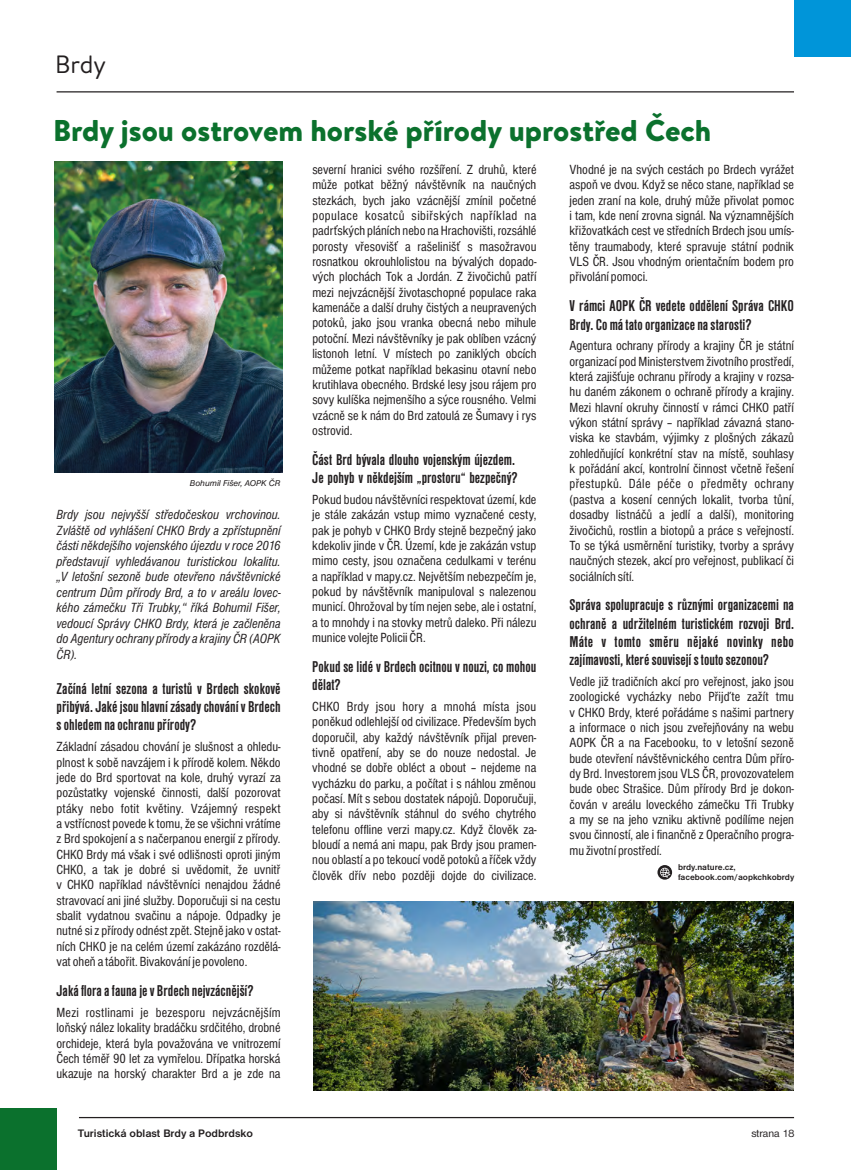
<style>
.page{position:relative;width:851px;height:1170px;background:#fff}
.page>*{position:absolute;margin:0;border:0;box-sizing:border-box;transform-origin:0 0}
.t1{font:900 30px "Brandon Text";color:#0b712d}
.t2{font:25px "Brandon Text";color:#231f20}
.t3{font:700 condensed 16.25px/18.2px "Nimbus Sans DOT";color:#231f20}
.t4{font:condensed 13.75px/15.4px "Nimbus Sans DOT";color:#231f20;text-align:justify}
.t5{font:italic condensed 13.75px/15.5px "Nimbus Sans DOT";color:#231f20;text-align:justify}
.t6{font:700 11.25px "Nimbus Sans DOT";color:#231f20}
.t7{font:11.25px "Nimbus Sans DOT";color:#231f20}
.t8{font:700 8.75px/10.6px "Nimbus Sans DOT";color:#231f20}
.t9{font:italic 8.75px "Nimbus Sans DOT";color:#231f20}
</style>
<div class="page">
<img style="left:313px;top:901px;width:480px;height:189px">
<img style="left:55px;top:162px;width:227px;height:310px">
<hr style="left:57px;top:91px;width:736px;height:1px;background:#231f20">
<div style="left:0;top:1108px;width:56px;height:61px;background:#0b712d"></div>
<div style="left:793px;top:0;width:57px;height:57px;background:#0095d9"></div>
<hr style="left:79px;top:1116px;width:714px;height:2px;background:#231f20">
<svg style="left:657px;top:865px;width:15px;height:14px"></svg>
<svg style="left:660px;top:867px;width:10px;height:10px"></svg>
<h2 class="t2" style="left:55px;top:55px;width:52px">Brdy</h2>
<h1 class="t1" style="left:53px;top:120px;width:659px">Brdy jsou ostrovem horské přírody uprostřed Čech</h1>
<p class="t4" style="left:312px;top:163px;width:226px">severní hranici svého rozšíření. Z druhů, které může potkat běžný návštěvník na naučných stezkách, bych jako vzácnější zmínil početné populace kosatců sibiřských například na padrťských pláních nebo na Hrachovišti, rozsáhlé porosty vřesovišť a rašelinišť s masožravou rosnatkou okrouhlolistou na bývalých dopado&shy;vých plochách Tok a Jordán. Z živočichů patří mezi nejvzácnější životaschopné populace raka kamenáče a další druhy čistých a neupravených potoků, jako jsou vranka obecná nebo mihule potoční. Mezi návštěvníky je pak oblíben vzácný listonoh letní. V místech po zaniklých obcích můžeme potkat například bekasinu otavní nebo krutihlava obecného. Brdské lesy jsou rájem pro sovy kulíška nejmenšího a sýce rousného. Velmi vzácně se k nám do Brd zatoulá ze Šumavy i rys ostrovid.</p>
<p class="t3" style="left:312px;top:451px;width:207px">Část Brd bývala dlouho vojenským újezdem.<br>Je pohyb v někdejším „prostoru“ bezpečný?</p>
<p class="t4" style="left:312px;top:492px;width:226px">Pokud budou návštěvníci respektovat území, kde je stále zakázán vstup mimo vyznačené cesty, pak je pohyb v CHKO Brdy stejně bezpečný jako kdekoliv jinde v ČR. Území, kde je zakázán vstup mimo cesty, jsou označena cedulkami v terénu a například v mapy.cz. Největším nebezpečím je, pokud by návštěvník manipuloval s nalezenou municí. Ohrožoval by tím nejen sebe, ale i ostatní, a to mnohdy i na stovky metrů daleko. Při nálezu munice volejte Policii ČR.</p>
<p class="t3" style="left:312px;top:658px;width:225px">Pokud se lidé v Brdech ocitnou v nouzi, co mohou dělat?</p>
<p class="t4" style="left:312px;top:699px;width:226px">CHKO Brdy jsou hory a mnohá místa jsou poněkud odlehlejší od civilizace. Především bych doporučil, aby každý návštěvník přijal preven&shy;tivně opatření, aby se do nouze nedostal. Je vhodné se dobře obléct a obout – nejdeme na vycházku do parku, a počítat i s náhlou změnou počasí. Mít s sebou dostatek nápojů. Doporučuji, aby si návštěvník stáhnul do svého chytrého telefonu offline verzi mapy.cz. Když člověk za&shy;bloudí a nemá ani mapu, pak Brdy jsou pramen&shy;nou oblastí a po tekoucí vodě potoků a říček vždy člověk dřív nebo později dojde do civilizace.</p>
<p class="t4" style="left:569px;top:163px;width:226px">Vhodné je na svých cestách po Brdech vyrážet aspoň ve dvou. Když se něco stane, například se jeden zraní na kole, druhý může přivolat pomoc i tam, kde není zrovna signál. Na významnějších křižovatkách cest ve středních Brdech jsou umís&shy;těny traumabody, které spravuje státní podnik VLS ČR. Jsou vhodným orientačním bodem pro přivolání pomoci.</p>
<p class="t3" style="left:569px;top:298px;width:226px">V rámci AOPK ČR vedete oddělení Správa CHKO<br>Brdy. Co má tato organizace na starosti?</p>
<p class="t4" style="left:569px;top:339px;width:226px">Agentura ochrany přírody a krajiny ČR je státní organizací pod Ministerstvem životního prostředí, která zajišťuje ochranu přírody a krajiny v rozsa&shy;hu daném zákonem o ochraně přírody a krajiny.<br>Mezi hlavní okruhy činností v rámci CHKO patří výkon státní správy – například závazná stano&shy;viska ke stavbám, výjimky z plošných zákazů zohledňující konkrétní stav na místě, souhlasy k pořádání akcí, kontrolní činnost včetně řešení přestupků. Dále péče o předměty ochrany (pastva a kosení cenných lokalit, tvorba tůní, dosadby listnáčů a jedlí a další), monitoring živočichů, rostlin a biotopů a práce s veřejností.<br>To se týká usměrnění turistiky, tvorby a správy naučných stezek, akcí pro veřejnost, publikací či sociálních sítí.</p>
<p class="t3" style="left:569px;top:597px;width:226px;text-align:justify">Správa spolupracuje s různými organizacemi na ochraně a udržitelném turistickém rozvoji Brd.<br>Máte v tomto směru nějaké novinky nebo zajímavosti, které souvisejí s touto sezonou?</p>
<p class="t4" style="left:569px;top:674px;width:226px">Vedle již tradičních akcí pro veřejnost, jako jsou zoologické vycházky nebo Přijďte zažít tmu v CHKO Brdy, které pořádáme s našimi partnery a informace o nich jsou zveřejňovány na webu AOPK ČR a na Facebooku, to v letošní sezoně bude otevření návštěvnického centra Dům příro&shy;dy Brd. Investorem jsou VLS ČR, provozovatelem bude obec Strašice. Dům přírody Brd je dokon&shy;čován v areálu loveckého zámečku Tři Trubky a my se na jeho vzniku aktivně podílíme nejen svou činností, ale i finančně z Operačního progra&shy;mu životní prostředí.</p>
<p class="t9" style="left:190px;top:480px;width:92px">Bohumil Fišer, AOPK ČR</p>
<p class="t5" style="left:56px;top:508px;width:226px">Brdy jsou nejvyšší středočeskou vrchovinou.<br>Zvláště od vyhlášení CHKO Brdy a zpřístupnění části někdejšího vojenského újezdu v roce 2016 představují vyhledávanou turistickou lokalitu. „V letošní sezoně bude otevřeno návštěvnické centrum Dům přírody Brd, a to v areálu lovec&shy;kého zámečku Tři Trubky,“ říká Bohumil Fišer, vedoucí Správy CHKO Brdy, která je začleněna do Agentury ochrany přírody a krajiny ČR (AOPK ČR).</p>
<p class="t3" style="left:56px;top:680px;width:225px;text-align:justify">Začíná letní sezona a turistů v Brdech skokově přibývá. Jaké jsou hlavní zásady chování v Brdech s ohledem na ochranu přírody?</p>
<p class="t4" style="left:56px;top:740px;width:226px">Základní zásadou chování je slušnost a ohledu&shy;plnost k sobě navzájem i k přírodě kolem. Někdo jede do Brd sportovat na kole, druhý vyrazí za pozůstatky vojenské činnosti, další pozorovat ptáky nebo fotit květiny. Vzájemný respekt a vstřícnost povede k tomu, že se všichni vrátíme z Brd spokojení a s načerpanou energií z přírody.<br>CHKO Brdy má však i své odlišnosti oproti jiným CHKO, a tak je dobré si uvědomit, že uvnitř v CHKO například návštěvníci nenajdou žádné stravovací ani jiné služby. Doporučuji si na cestu sbalit vydatnou svačinu a nápoje. Odpadky je nutné si z přírody odnést zpět. Stejně jako v ostat&shy;ních CHKO je na celém území zakázáno rozdělá&shy;vat oheň a tábořit. Bivakování je povoleno.</p>
<p class="t3" style="left:56px;top:982px;width:198px">Jaká flora a fauna je v Brdech nejvzácnější?</p>
<p class="t4" style="left:56px;top:1005px;width:226px">Mezi rostlinami je bezesporu nejvzácnějším loňský nález lokality bradáčku srdčitého, drobné orchideje, která byla považována ve vnitrozemí Čech téměř 90 let za vymřelou. Dřípatka horská ukazuje na horský charakter Brd a je zde na</p>
<p class="t8" style="left:678px;top:861px;width:118px">brdy.nature.cz, facebook.com/aopkchkobrdy</p>
<p class="t6" style="left:78px;top:1129px;width:176px">Turistická oblast Brdy a Podbrdsko</p>
<p class="t7" style="left:751px;top:1129px;width:45px">strana 18</p>
</div>
